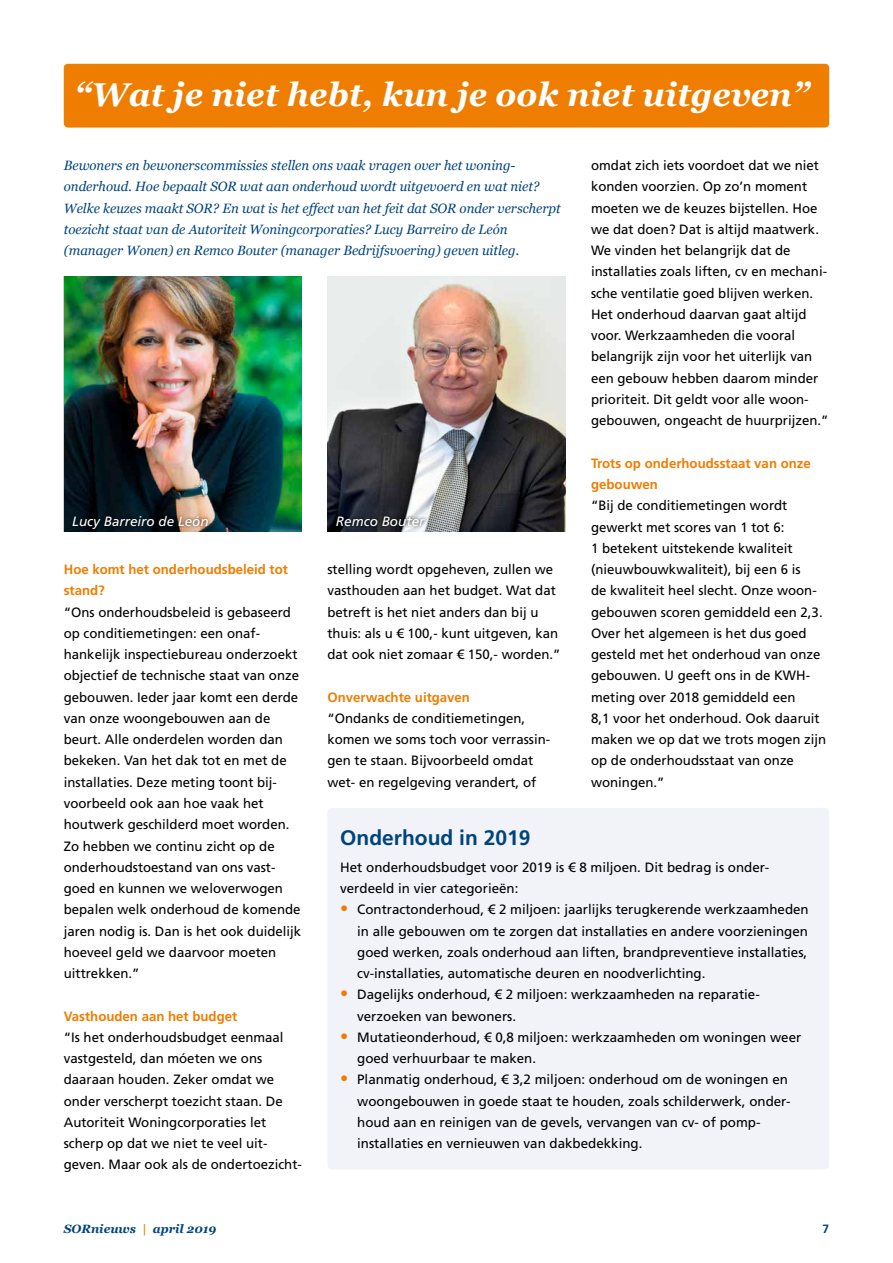
<style>
.page{position:relative;width:893px;height:1263px;background:#fff}
.page>*{position:absolute;margin:0;border:0;box-sizing:border-box;transform-origin:0 0}
.t1{font:italic 700 33px "Georgia";color:#fff}
.t2{font:700 21px "Frutiger LT Std";color:#00447e}
.t3{font:13.5px/21.3px "Frutiger LT Std";color:#000}
.t4{font:italic 13.5px/21.3px "Georgia";color:#00447e}
.t5{font:700 13.5px/21.3px "Frutiger LT Std";color:#ef7d00}
.t6{font:italic 13.5px "Frutiger LT Std";color:#fff}
.t7{font:italic 700 12px "Georgia";color:#00447e}
.t8{font:700 12px "Frutiger LT Std";color:#00447e}
.s1{font-size:16.5px;color:#ef7d00}
.s2{color:#ef7d00}
</style>
<div class="page">
<img style="left:64px;top:276px;width:238px;height:255px">
<img style="left:327px;top:276px;width:239px;height:255px">
<div style="left:327px;top:808px;width:502px;height:361px;background:#f1f3f9;border-radius:4px"></div>
<div style="left:70px;top:512px;width:141px;height:20px;background:#000;opacity:.75"></div>
<div style="left:333px;top:512px;width:95px;height:18px;background:#000;opacity:.75"></div>
<div style="left:64px;top:64px;width:765px;height:64px;background:#ef7d00;border-radius:4px"></div>
<h1 class="t1" style="left:74px;top:70px;width:736px">“Wat je niet hebt, kun je ook niet uitgeven”</h1>
<p class="t4" style="left:64px;top:154px;width:498px">Bewoners en bewonerscommissies stellen ons vaak vragen over het woning&shy;onderhoud. Hoe bepaalt SOR wat aan onderhoud wordt uitgevoerd en wat niet?<br>Welke keuzes maakt SOR? En wat is het effect van het feit dat SOR onder verscherpt toezicht staat van de Autoriteit Woningcorporaties? Lucy Barreiro de León (manager Wonen) en Remco Bouter (manager Bedrijfsvoering) geven uitleg.</p>
<p class="t3" style="left:591px;top:155px;width:239px">omdat zich iets voordoet dat we niet konden voorzien. Op zo’n moment moeten we de keuzes bijstellen. Hoe we dat doen? Dat is altijd maatwerk.<br>We vinden het belangrijk dat de installaties zoals liften, cv en mechani&shy;sche ventilatie goed blijven werken.<br>Het onderhoud daarvan gaat altijd voor. Werkzaamheden die vooral belangrijk zijn voor het uiterlijk van een gebouw hebben daarom minder prioriteit. Dit geldt voor alle woon&shy;gebouwen, ongeacht de huurprijzen.”</p>
<p class="t5" style="left:591px;top:452px;width:221px">Trots op onderhoudsstaat van onze gebouwen</p>
<p class="t3" style="left:591px;top:495px;width:237px">“Bij de conditiemetingen wordt gewerkt met scores van 1 tot 6:<br>1 betekent uitstekende kwaliteit (nieuwbouwkwaliteit), bij een 6 is<br>de kwaliteit heel slecht. Onze woon&shy;gebouwen scoren gemiddeld een 2,3.<br>Over het algemeen is het dus goed gesteld met het onderhoud van onze gebouwen. U geeft ons in de KWH&shy;meting over 2018 gemiddeld een<br>8,1 voor het onderhoud. Ook daaruit maken we op dat we trots mogen zijn op de onderhoudsstaat van onze woningen.”</p>
<p class="t6" style="left:72px;top:513px;width:138px">Lucy Barreiro de León</p>
<p class="t6" style="left:336px;top:513px;width:90px">Remco Bouter</p>
<p class="t5" style="left:64px;top:559px;width:226px">Hoe komt het onderhoudsbeleid tot stand?</p>
<p class="t3" style="left:64px;top:601px;width:239px">“Ons onderhoudsbeleid is gebaseerd op conditiemetingen: een onaf&shy;hankelijk inspectiebureau onderzoekt objectief de technische staat van onze gebouwen. Ieder jaar komt een derde van onze woongebouwen aan de beurt. Alle onderdelen worden dan bekeken. Van het dak tot en met de installaties. Deze meting toont bij&shy;voorbeeld ook aan hoe vaak het houtwerk geschilderd moet worden.<br>Zo hebben we continu zicht op de onderhoudstoestand van ons vast&shy;goed en kunnen we weloverwogen bepalen welk onderhoud de komende jaren nodig is. Dan is het ook duidelijk hoeveel geld we daarvoor moeten uittrekken.”</p>
<p class="t5" style="left:64px;top:1005px;width:175px">Vasthouden aan het budget</p>
<p class="t3" style="left:64px;top:1026px;width:240px">“Is het onderhoudsbudget eenmaal vastgesteld, dan móeten we ons daaraan houden. Zeker omdat we onder verscherpt toezicht staan. De Autoriteit Woningcorporaties let scherp op dat we niet te veel uit&shy;geven. Maar ook als de ondertoezicht-</p>
<p class="t3" style="left:327px;top:559px;width:235px">stelling wordt opgeheven, zullen we vasthouden aan het budget. Wat dat betreft is het niet anders dan bij u thuis: als u € 100,- kunt uitgeven, kan dat ook niet zomaar € 150,- worden.”</p>
<p class="t5" style="left:327px;top:686px;width:144px">Onverwachte uitgaven</p>
<p class="t3" style="left:327px;top:708px;width:224px">“Ondanks de conditiemetingen, komen we soms toch voor verrassin&shy;gen te staan. Bijvoorbeeld omdat wet- en regelgeving verandert, of</p>
<h2 class="t2" style="left:340px;top:825px;width:192px">Onderhoud in 2019</h2>
<p class="t3" style="left:340px;top:856px;width:431px">Het onderhoudsbudget voor 2019 is € 8 miljoen. Dit bedrag is onder&shy;verdeeld in vier categorieën:</p>
<p class="t3" style="left:357px;top:899px;width:453px;text-align:justify;text-indent:-17px"><span class="s1">•</span> Contractonderhoud, € 2 miljoen: jaarlijks terugkerende werkzaamheden in alle gebouwen om te zorgen dat installaties en andere voorzieningen goed werken, zoals onderhoud aan liften, brandpreventieve installaties, cv-installaties, automatische deuren en noodverlichting.</p>
<p class="t3" style="left:357px;top:984px;width:404px;text-indent:-17px"><span class="s1">•</span> Dagelijks onderhoud, € 2 miljoen: werkzaamheden na reparatie&shy;verzoeken van bewoners.</p>
<p class="t3" style="left:357px;top:1026px;width:446px;text-indent:-17px"><span class="s1">•</span> Mutatieonderhoud, € 0,8 miljoen: werkzaamheden om woningen weer goed verhuurbaar te maken.</p>
<p class="t3" style="left:357px;top:1069px;width:435px;text-indent:-17px"><span class="s1">•</span> Planmatig onderhoud, € 3,2 miljoen: onderhoud om de woningen en woongebouwen in goede staat te houden, zoals schilderwerk, onder&shy;houd aan en reinigen van de gevels, vervangen van cv- of pomp&shy;installaties en vernieuwen van dakbedekking.</p>
<p class="t7" style="left:64px;top:1220px;width:154px">SORnieuws <span class="s2">|</span> april 2019</p>
<p class="t8" style="left:822px;top:1222px;width:8px">7</p>
</div>
